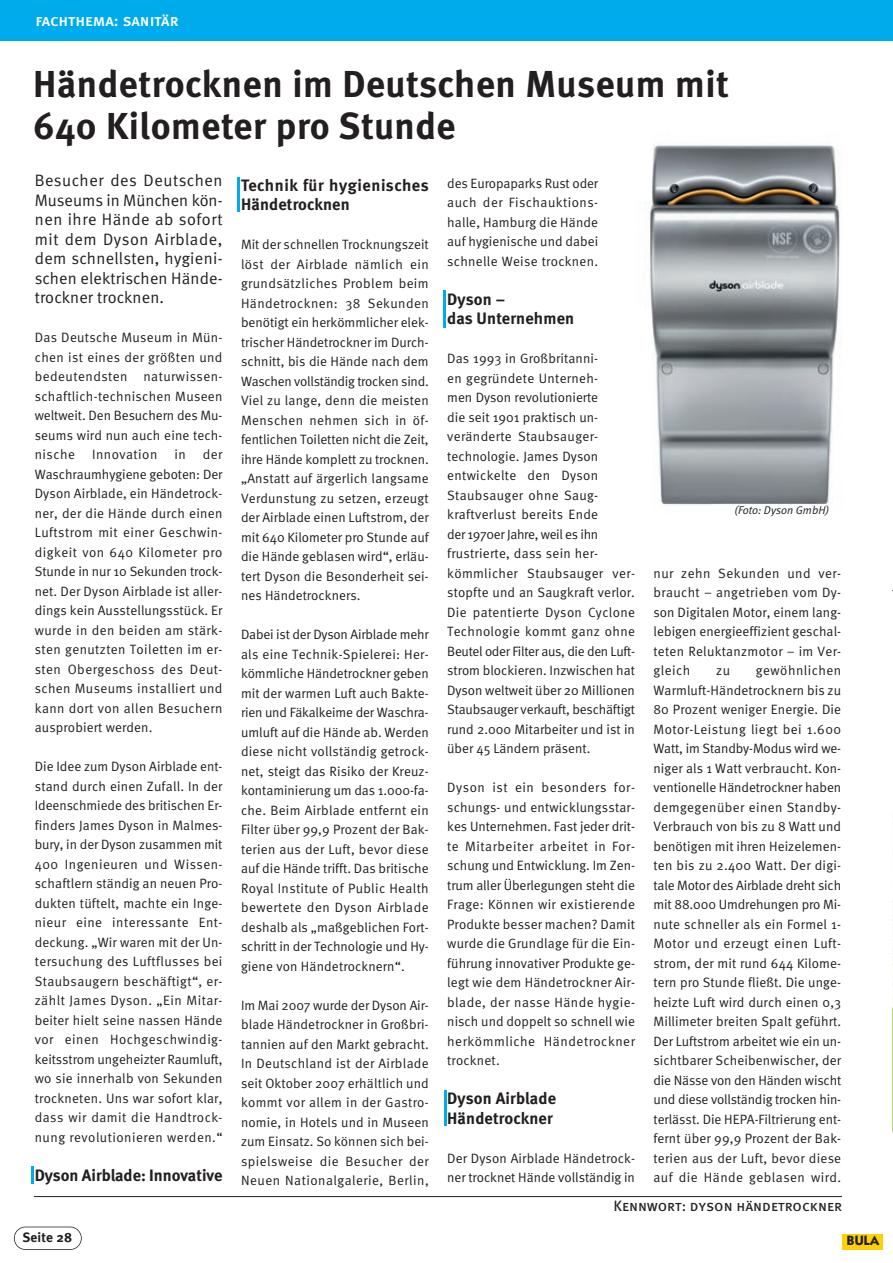
<style>
.page{position:relative;width:893px;height:1263px;background:#fff}
.page>*{position:absolute;margin:0;border:0;box-sizing:border-box;transform-origin:0 0}
.t1{font:700 37.5px/42px "Meta";letter-spacing:.015em;color:#231f20}
.t2{font:16.5px/19.5px "Meta Normal";letter-spacing:.01em;color:#231f20;text-align:justify}
.t3{font:700 16.5px/19.5px "Meta";letter-spacing:.01em;color:#231f20}
.t4{font:16.5px "Meta Medium Caps";letter-spacing:-.01em;color:#fff}
.t5{font:15px "Meta Book Caps";color:#231f20}
.t6{font:13.5px/19.5px "Meta Normal";letter-spacing:.01em;color:#231f20;text-align:justify}
.t7{font:13.5px "Meta Normal";letter-spacing:.035em;color:#231f20}
.t8{font:700 13.5px "Meta";letter-spacing:.015em;color:#231f20}
.t9{font:700 13.5px "Itc Kabel LT";color:#231f20}
.t10{font:italic 11.25px "Meta Normal";color:#231f20}
</style>
<div class="page">
<div style="left:0;top:0;width:893px;height:41px;background:#00abec"></div>
<div style="left:14px;top:1226px;width:68px;height:24px;border:2px solid #231f20;border-radius:12px"></div>
<div style="left:842px;top:1234px;width:40px;height:15px;background:#fed105"></div>
<hr style="left:34px;top:1196px;width:808px;height:1px;background:#231f20">
<img style="left:649px;top:144px;width:193px;height:361px">
<hr style="left:31px;top:1167px;width:3px;height:17px;background:#00abec">
<hr style="left:444px;top:1091px;width:2px;height:35px;background:#00abec">
<hr style="left:443px;top:290px;width:3px;height:38px;background:#00abec">
<hr style="left:237px;top:177px;width:3px;height:34px;background:#00abec">
<img style="left:892px;top:817px;width:1px;height:317px">
<p class="t4" style="left:35px;top:14px;width:145px">fachthema: sanitär</p>
<h1 class="t1" style="left:33px;top:62px;width:697px">Händetrocknen im Deutschen Museum mit<br>640 Kilometer pro Stunde</h1>
<p class="t2" style="left:35px;top:172px;width:189px">Besucher des Deutschen Museums in München kön&shy;nen ihre Hände ab sofort mit dem Dyson Airblade, dem schnellsten, hygieni&shy;schen elektrischen Hände&shy;trockner trocknen.</p>
<p class="t6" style="left:35px;top:329px;width:189px">Das Deutsche Museum in Mün&shy;chen ist eines der größten und bedeutendsten naturwissen&shy;schaftlich-technischen Museen weltweit. Den Besuchern des Mu&shy;seums wird nun auch eine tech&shy;nische</p>
<p class="t6" style="left:447px;top:174px;width:152px">des Europaparks Rust oder auch der Fischauktions&shy;halle, Hamburg die Hände auf hygienische und dabei schnelle Weise trocknen.</p>
<p class="t3" style="left:447px;top:289px;width:128px">Dyson –<br>das Unternehmen</p>
<p class="t6" style="left:447px;top:350px;width:189px;text-align:left">Das 1993 in Großbritanni-<br>en gegründete Unterneh-<br>men Dyson revolutionierte<br>die seit 1901 praktisch un&shy;veränderte Staubsauger&shy;technologie. James Dyson entwickelte den Dyson<br>Staubsauger ohne Saug&shy;kraftverlust bereits Ende<br>der 1970er Jahre, weil es ihn frustrierte, dass sein her&shy;kömmlicher Staubsauger ver&shy;stopfte und an Saugkraft verlor.<br>Die patentierte Dyson Cyclone<br>Technologie kommt ganz ohne<br>Beutel oder Filter aus, die den Luft&shy;strom blockieren. Inzwischen hat<br>Dyson weltweit über 20 Millionen<br>Staubsauger verkauft, beschäftigt rund 2.000 Mitarbeiter und ist in über 45 Ländern präsent.</p>
<p class="t6" style="left:447px;top:779px;width:189px">Dyson ist ein besonders for&shy;schungs- und entwicklungsstar&shy;kes Unternehmen. Fast jeder drit&shy;te Mitarbeiter arbeitet in For&shy;schung und Entwicklung. Im Zen&shy;trum aller Überlegungen steht die Frage: Können wir existierende Produkte besser machen? Damit wurde die Grundlage für die Ein&shy;führung innovativer Produkte ge&shy;legt wie dem Händetrockner Air&shy;blade, der nasse Hände hygie&shy;nisch und doppelt so schnell wie herkömmliche Händetrockner trocknet.</p>
<p class="t3" style="left:447px;top:1088px;width:110px">Dyson Airblade<br>Händetrockner</p>
<p class="t6" style="left:447px;top:1149px;width:189px">Der Dyson Airblade Händetrock&shy;ner trocknet Hände vollständig in</p>
<p class="t3" style="left:241px;top:175px;width:189px">Technik für hygienisches<br>Händetrocknen</p>
<p class="t6" style="left:241px;top:236px;width:189px">Mit der schnellen Trocknungszeit löst der Airblade nämlich ein grundsätzliches Problem beim Händetrocknen: 38 Sekunden benötigt ein herkömmlicher elek&shy;trischer Händetrockner im Durch&shy;schnitt, bis die Hände nach dem Waschen vollständig trocken sind.<br>Viel zu lange, denn die meisten Menschen nehmen sich in öf&shy;fentlichen Toiletten nicht die Zeit, ihre Hände komplett zu trocknen. „Anstatt auf ärgerlich langsame Verdunstung zu setzen, erzeugt der Airblade einen Luftstrom, der mit 640 Kilometer pro Stunde auf die Hände geblasen wird“, erläu&shy;tert Dyson die Besonderheit sei&shy;nes Händetrockners.</p>
<p class="t6" style="left:241px;top:626px;width:189px">Dabei ist der Dyson Airblade mehr als eine Technik-Spielerei: Her&shy;kömmliche Händetrockner geben mit der warmen Luft auch Bakte&shy;rien und Fäkalkeime der Waschra&shy;umluft auf die Hände ab. Werden diese nicht vollständig getrock&shy;net, steigt das Risiko der Kreuz&shy;kontaminierung um das 1.000-fa&shy;che. Beim Airblade entfernt ein Filter über 99,9 Prozent der Bak&shy;terien aus der Luft, bevor diese auf die Hände trifft. Das britische Royal Institute of Public Health bewertete den Dyson Airblade deshalb als „maßgeblichen Fort&shy;schritt in der Technologie und Hy&shy;giene von Händetrocknern“.</p>
<p class="t6" style="left:241px;top:996px;width:189px">Im Mai 2007 wurde der Dyson Air&shy;blade Händetrockner in Großbri&shy;tannien auf den Markt gebracht.<br>In Deutschland ist der Airblade seit Oktober 2007 erhältlich und kommt vor allem in der Gastro&shy;nomie, in Hotels und in Museen zum Einsatz. So können sich bei&shy;spielsweise die Besucher der Neuen Nationalgalerie, Berlin,</p>
<p class="t6" style="left:35px;top:446px;width:189px;text-indent:168px">der Waschraumhygiene geboten: Der Dyson Airblade, ein Händetrock&shy;ner, der die Hände durch einen Luftstrom mit einer Geschwin&shy;digkeit von 640 Kilometer pro Stunde in nur 10 Sekunden trock&shy;net. Der Dyson Airblade ist aller&shy;dings kein Ausstellungsstück. Er wurde in den beiden am stärk&shy;sten genutzten Toiletten im er&shy;sten Obergeschoss des Deut&shy;schen Museums installiert und kann dort von allen Besuchern ausprobiert werden.</p>
<p class="t6" style="left:35px;top:758px;width:189px">Die Idee zum Dyson Airblade ent&shy;stand durch einen Zufall. In der Ideenschmiede des britischen Er&shy;finders James Dyson in Malmes&shy;bury, in der Dyson zusammen mit 400 Ingenieuren und Wissen&shy;schaftlern ständig an neuen Pro&shy;dukten tüftelt, machte ein Inge&shy;nieur eine interessante Ent&shy;deckung. „Wir waren mit der Un&shy;tersuchung des Luftflusses bei Staubsaugern beschäftigt“, er&shy;zählt James Dyson. „Ein Mitar&shy;beiter hielt seine nassen Hände vor einen Hochgeschwindig&shy;keitsstrom ungeheizter Raumluft, wo sie innerhalb von Sekunden trockneten. Uns war sofort klar, dass wir damit die Handtrock&shy;nung revolutionieren werden.“</p>
<p class="t3" style="left:35px;top:1165px;width:189px">Dyson Airblade: Innovative</p>
<p class="t7" style="left:92px;top:450px;width:67px">Innovation</p>
<p class="t6" style="left:174px;top:446px;width:13px">in</p>
<p class="t10" style="left:734px;top:506px;width:96px">(Foto: Dyson GmbH)</p>
<p class="t6" style="left:653px;top:564px;width:189px">nur zehn Sekunden und ver&shy;braucht – angetrieben vom Dy&shy;son Digitalen Motor, einem lang&shy;lebigen energieeffizient geschal&shy;teten Reluktanzmotor – im Ver&shy;gleich</p>
<p class="t6" style="left:653px;top:662px;width:189px;text-indent:102px">gewöhnlichen Warmluft-Händetrocknern bis zu 80 Prozent weniger Energie. Die Motor-Leistung liegt bei 1.600<br>Watt, im Standby-Modus wird we&shy;niger als 1 Watt verbraucht. Kon&shy;ventionelle Händetrockner haben demgegenüber einen Standby-Verbrauch von bis zu 8 Watt und benötigen mit ihren Heizelemen&shy;ten bis zu 2.400 Watt. Der digi&shy;tale Motor des Airblade dreht sich mit 88.000 Umdrehungen pro Mi&shy;nute schneller als ein Formel 1- Motor und erzeugt einen Luft&shy;strom, der mit rund 644 Kilome&shy;tern pro Stunde fließt. Die unge&shy;heizte Luft wird durch einen 0,3<br>Millimeter breiten Spalt geführt.<br>Der Luftstrom arbeitet wie ein un&shy;sichtbarer Scheibenwischer, der die Nässe von den Händen wischt und diese vollständig trocken hin&shy;terlässt. Die HEPA-Filtrierung ent&shy;fernt über 99,9 Prozent der Bak&shy;terien aus der Luft, bevor diese auf die Hände geblasen wird.</p>
<p class="t6" style="left:716px;top:662px;width:15px">zu</p>
<p class="t5" style="left:613px;top:1200px;width:230px">Kennwort: dyson händetrockner</p>
<p class="t8" style="left:22px;top:1229px;width:51px">Seite 28</p>
<p class="t9" style="left:847px;top:1232px;width:34px">BULA</p>
</div>
